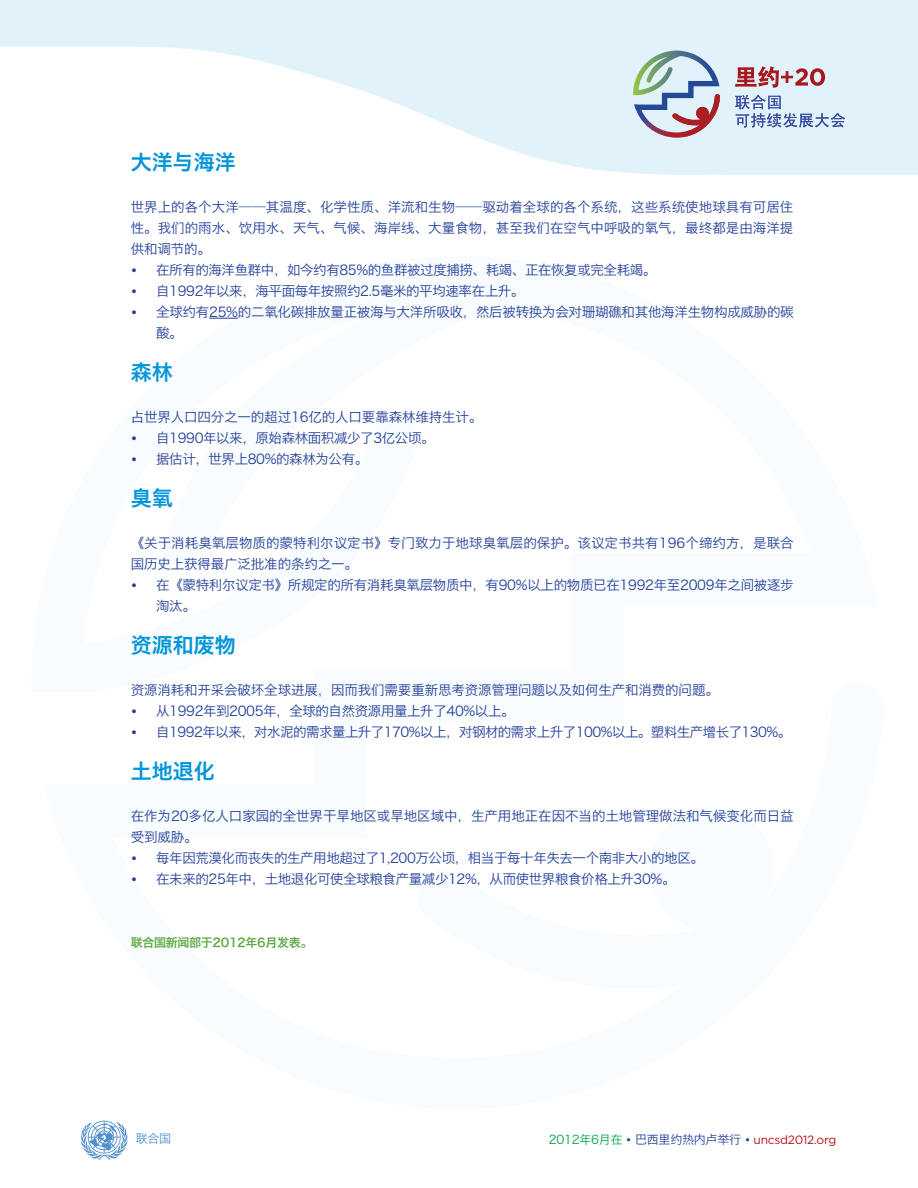
<style>
.page{position:relative;width:918px;height:1188px;background:#fff}
.page>*{position:absolute;margin:0;border:0;box-sizing:border-box;transform-origin:0 0}
.t1{font:21px "Hiragino Sans GB W6";color:#0095d9}
.t2{font:13.5px/21px "Hiragino Sans GB W3";letter-spacing:-.025em;color:#223f99}
.t3{font:13.5px/21px "Hiragino Sans GB W3";letter-spacing:.005em;color:#223f99}
.t4{font:13.5px/21px "Hiragino Sans GB W3";letter-spacing:-.005em;color:#223f99}
.t5{font:12px "Gotham";letter-spacing:-.02em;color:#bb1018}
.t6{font:12px "Hiragino Sans GB W6";letter-spacing:-.025em;color:#61ab44}
.t7{font:12px "Hiragino Sans GB W3";letter-spacing:-.01em;color:#5090cc}
.s1{font-family:"Gotham";font-weight:500}
.s2{font-family:"Hiragino Sans GB W3";color:#00a44a}
.s3{color:#223f99}
.s4{font-family:"Hiragino Sans GB W3";color:#223f99}
</style>
<div class="page">
<svg style="left:81px;top:1121px;width:47px;height:39px"></svg>
<svg style="left:0;top:0;width:918px;height:175px;fill:#e1f2fb"></svg>
<svg style="left:633px;top:51px;width:87px;height:87px;background:#b9bfc9"></svg>
<svg style="left:735px;top:95px;width:110px;height:33px;background:#b7c9e4"></svg>
<svg style="left:735px;top:66px;width:90px;height:22px;background:#c9979e"></svg>
<svg style="left:209px;top:318px;width:29px;height:1px"></svg>
<h1 class="t1" style="left:131px;top:148px;width:106px">大洋与海洋</h1>
<p class="t2" style="left:131px;top:196px;width:664px;text-align:justify">世界上的各个大洋——其温度、化学性质、洋流和生物——驱动着全球的各个系统，这些系统使地球具有可居住性。我们的雨水、饮用水、天气、气候、海岸线、大量食物，甚至我们在空气中呼吸的氧气，最终都是由海洋提供和调节的。</p>
<p class="t2" style="left:131px;top:259px;width:527px"><span class="s1">•</span> 在所有的海洋鱼群中，如今约有85%的鱼群被过度捕捞、耗竭、正在恢复或完全耗竭。</p>
<p class="t2" style="left:131px;top:280px;width:395px"><span class="s1">•</span> 自1992年以来，海平面每年按照约2.5毫米的平均速率在上升。</p>
<p class="t2" style="left:156px;top:301px;width:639px;text-indent:-26px"><span class="s1">•</span> 全球约有25%的二氧化碳排放量正被海与大洋所吸收，然后被转换为会对珊瑚礁和其他海洋生物构成威胁的碳酸。</p>
<h1 class="t1" style="left:131px;top:358px;width:43px">森林</h1>
<p class="t2" style="left:131px;top:406px;width:353px">占世界人口四分之一的超过16亿的人口要靠森林维持生计。</p>
<p class="t2" style="left:131px;top:427px;width:305px"><span class="s1">•</span> 自1990年以来，原始森林面积减少了3亿公顷。</p>
<p class="t2" style="left:131px;top:448px;width:239px"><span class="s1">•</span> 据估计，世界上80%的森林为公有。</p>
<h1 class="t1" style="left:131px;top:484px;width:43px">臭氧</h1>
<p class="t3" style="left:131px;top:532px;width:665px">《关于消耗臭氧层物质的蒙特利尔议定书》专门致力于地球臭氧层的保护。该议定书共有196个缔约方，是联合国历史上获得最广泛批准的条约之一。</p>
<p class="t2" style="left:156px;top:574px;width:639px;text-indent:-26px"><span class="s1">•</span> 在《蒙特利尔议定书》所规定的所有消耗臭氧层物质中，有90%以上的物质已在1992年至2009年之间被逐步淘汰。</p>
<h1 class="t1" style="left:131px;top:631px;width:106px">资源和废物</h1>
<p class="t2" style="left:131px;top:679px;width:590px">资源消耗和开采会破坏全球进展，因而我们需要重新思考资源管理问题以及如何生产和消费的问题。</p>
<p class="t2" style="left:131px;top:700px;width:385px"><span class="s1">•</span> 从1992年到2005年，全球的自然资源用量上升了40%以上。</p>
<p class="t2" style="left:131px;top:721px;width:662px"><span class="s1">•</span> 自1992年以来，对水泥的需求量上升了170%以上，对钢材的需求上升了100%以上。塑料生产增长了130%。</p>
<h1 class="t1" style="left:131px;top:757px;width:85px">土地退化</h1>
<p class="t4" style="left:131px;top:805px;width:665px">在作为20多亿人口家园的全世界干旱地区或旱地区域中，生产用地正在因不当的土地管理做法和气候变化而日益受到威胁。</p>
<p class="t2" style="left:131px;top:847px;width:575px"><span class="s1">•</span> 每年因荒漠化而丧失的生产用地超过了1,200万公顷，相当于每十年失去一个南非大小的地区。</p>
<p class="t2" style="left:131px;top:868px;width:546px"><span class="s1">•</span> 在未来的25年中，土地退化可使全球粮食产量减少12%，从而使世界粮食价格上升30%。</p>
<p class="t6" style="left:131px;top:934px;width:183px">联合国新闻部于2012年6月发表。</p>
<p class="t7" style="left:136px;top:1131px;width:37px">联合国</p>
<p class="t7" style="left:138px;top:1133px;width:37px">联合国</p>
<p class="t5" style="left:549px;top:1133px;width:289px"><span class="s2">2012年6月在</span> <span class="s3">•</span> <span class="s4">巴西里约热内卢举行</span> <span class="s3">•</span> uncsd2012.org</p>
</div>
